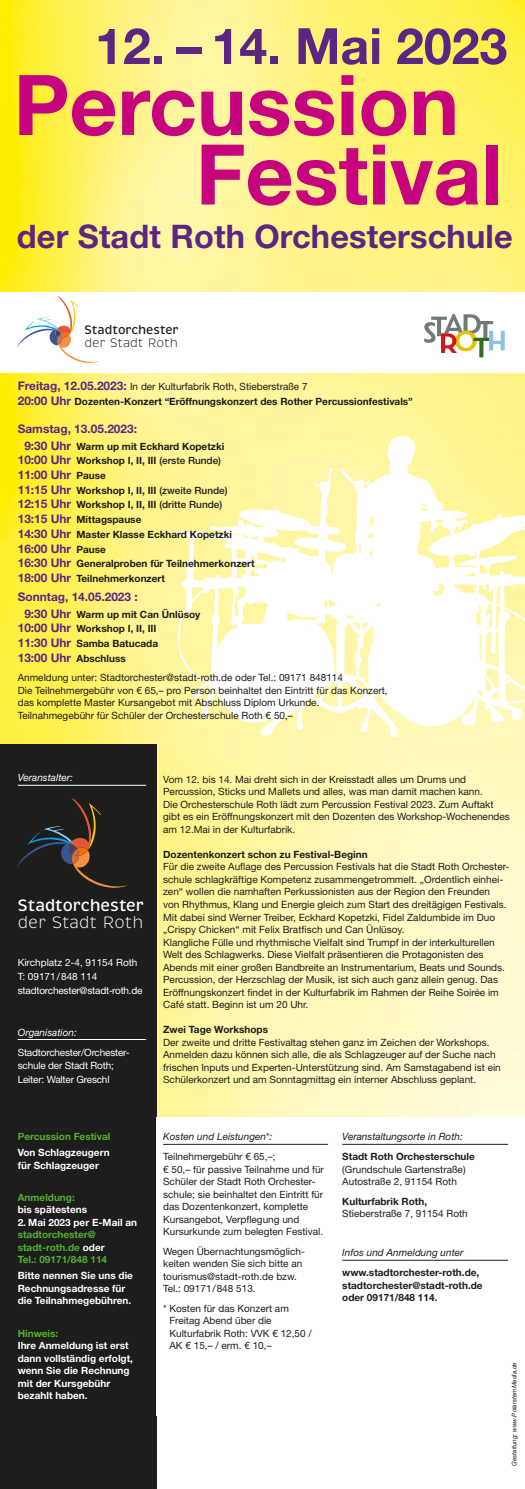
<style>
.page{position:relative;width:525px;height:1489px;background:#fff}
.page>*{position:absolute;margin:0;border:0;box-sizing:border-box;transform-origin:0 0}
.t1{font:700 83.75px "Helvetica Neue LT Std";color:#c7027f}
.t2{font:700 50px "Helvetica Neue LT Std";color:#5c2583}
.t3{font:700 32.5px "Helvetica Neue LT Std";letter-spacing:.005em;color:#5c2583}
.t4{font:500 16.88px "Brevia";color:#fff}
.t5{font:300 16.88px "Brevia";color:#fff}
.t6{font:500 12.62px "Brevia";color:#1d1d1b}
.t7{font:300 12.62px "Brevia";color:#1d1d1b}
.t8{font:700 11.88px "Helvetica Neue LT Std";color:#5c2583}
.t9{font:10px/12.5px "Helvetica Neue LT Std";color:#1d1d1b}
.t10{font:700 10px/14.8px "Helvetica Neue LT Std";color:#1d1d1b}
.t11{font:700 10px/12.5px "Helvetica Neue LT Std";color:#fff}
.t12{font:700 10px/12.5px "Helvetica Neue LT Std";color:#53af32}
.t13{font:10px/12.5px "Helvetica Neue LT Std";letter-spacing:-.02em;color:#fff}
.t14{font:italic 10px "Helvetica Neue LT Std";color:#1d1d1b}
.t15{font:10px "Helvetica Neue LT Std";color:#fff}
.t16{font:italic 10px "Helvetica Neue LT Std";color:#fff}
.t17{font:italic 6.25px "Helvetica Neue LT Std";letter-spacing:-.005em;color:#1d1d1b}
.s1{font-weight:700;font-size:11.88px;color:#5c2583}
.s2{font-size:11.88px;color:#5c2583}
.s3{font-weight:500}
.s4{font-size:10px;color:#1d1d1b}
.s5{color:#53af32}
.s6{color:#fff}
.s7{font-style:normal}
.s8{font-weight:700}
</style>
<div class="page">
<img style="left:0;top:0;width:524px;height:1116px">
<svg style="left:173px;top:436px;width:351px;height:301px"></svg>
<div style="left:0;top:744px;width:156px;height:372px;background:#1d1d1b"></div>
<div style="left:0;top:1116px;width:156px;height:372px;background:#1d1d1b"></div>
<hr style="left:342px;top:1143px;width:165px;height:1px;background:#1d1d1b">
<hr style="left:342px;top:1259px;width:165px;height:1px;background:#1d1d1b">
<hr style="left:18px;top:1039px;width:128px;height:1px;background:#fff">
<hr style="left:18px;top:785px;width:128px;height:1px;background:#fff">
<hr style="left:163px;top:1143px;width:165px;height:1px;background:#1d1d1b">
<div style="left:0;top:292px;width:524px;height:80px;background:#fff"></div>
<svg style="left:424px;top:314px;width:80px;height:43px"></svg>
<svg style="left:17px;top:296px;width:82px;height:67px"></svg>
<svg style="left:17px;top:798px;width:111px;height:89px"></svg>
<p class="t2" style="left:95px;top:15px;width:413px">12. – 14. Mai 2023</p>
<p class="t1" style="left:14px;top:53px;width:447px">Percussion</p>
<p class="t1" style="left:196px;top:123px;width:309px">Festival</p>
<p class="t3" style="left:17px;top:216px;width:497px">der Stadt Roth Orchesterschule</p>
<p class="t6" style="left:84px;top:322px;width:95px">Stadtorchester</p>
<p class="t7" style="left:84px;top:335px;width:95px">der Stadt Roth</p>
<p class="t9" style="left:18px;top:380px;width:291px"><span class="s1">Freitag, 12.05.2023:</span> In der Kulturfabrik Roth, Stieberstraße 7</p>
<p class="t10" style="left:18px;top:394px;width:396px"><span class="s2">20:00 Uhr</span> Dozenten-Konzert “Eröffnungskonzert des Rother Percussionfestivals”</p>
<p class="t8" style="left:18px;top:421px;width:121px">Samstag, 13.05.2023:</p>
<p class="t10" style="left:24px;top:438px;width:201px"><span class="s2">9:30 Uhr</span> Warm up mit Eckhard Kopetzki</p>
<p class="t10" style="left:18px;top:453px;width:205px"><span class="s2">10:00 Uhr</span> Workshop I, II, III <span class="s3">(erste Runde)</span></p>
<p class="t8" style="left:18px;top:467px;width:90px">11:00 Uhr <span class="s4">Pause</span></p>
<p class="t10" style="left:18px;top:482px;width:216px"><span class="s2">11:15 Uhr</span> Workshop I, II, III <span class="s3">(zweite Runde)<br></span><span class="s2">12:15 Uhr</span> Workshop I, II, III <span class="s3">(dritte Runde)<br></span><span class="s2">13:15 Uhr</span> Mittagspause<br><span class="s2">14:30 Uhr</span> Master Klasse Eckhard Kopetzki</p>
<p class="t8" style="left:18px;top:541px;width:90px">16:00 Uhr <span class="s4">Pause</span></p>
<p class="t10" style="left:18px;top:556px;width:238px"><span class="s2">16:30 Uhr</span> Generalproben für Teilnehmerkonzert</p>
<p class="t10" style="left:18px;top:570px;width:149px"><span class="s2">18:00 Uhr</span> Teilnehmerkonzert</p>
<p class="t8" style="left:18px;top:589px;width:121px">Sonntag, 14.05.2023 :</p>
<p class="t10" style="left:24px;top:606px;width:177px"><span class="s2">9:30 Uhr</span> Warm up mit Can Ünlüsoy</p>
<p class="t10" style="left:18px;top:621px;width:140px"><span class="s2">10:00 Uhr</span> Workshop I, II, III</p>
<p class="t10" style="left:18px;top:635px;width:142px"><span class="s2">11:30 Uhr</span> Samba Batucada</p>
<p class="t10" style="left:18px;top:650px;width:109px"><span class="s2">13:00 Uhr</span> Abschluss</p>
<p class="t9" style="left:18px;top:671px;width:326px">Anmeldung unter: Stadtorchester@stadt-roth.de oder Tel.: 09171 848114</p>
<p class="t9" style="left:18px;top:683px;width:371px">Die Teilnehmergebühr von € 65,– pro Person beinhaltet den Eintritt für das Konzert, das komplette Master Kursangebot mit Abschluss Diplom Urkunde.<br>Teilnahmegebühr für Schüler der Orchesterschule Roth € 50,–</p>
<p class="t16" style="left:18px;top:771px;width:57px">Veranstalter:</p>
<h3 class="t4" style="left:18px;top:894px;width:127px">Stadtorchester</h3>
<h3 class="t5" style="left:18px;top:912px;width:127px">der Stadt Roth</h3>
<p class="t15" style="left:18px;top:955px;width:121px">Kirchplatz 2-4, 91154 Roth</p>
<p class="t15" style="left:18px;top:970px;width:81px">T: 09171/848 114</p>
<p class="t13" style="left:18px;top:984px;width:126px">stadtorchester@stadt-roth.de</p>
<p class="t16" style="left:18px;top:1026px;width:61px">Organisation:</p>
<p class="t13" style="left:18px;top:1045px;width:113px">Stadtorchester/Orchester&shy;schule der Stadt Roth;</p>
<p class="t13" style="left:18px;top:1072px;width:93px">Leiter: Walter Greschl</p>
<p class="t12" style="left:18px;top:1130px;width:94px">Percussion Festival</p>
<p class="t11" style="left:18px;top:1146px;width:93px">Von Schlagzeugern für Schlagzeuger</p>
<p class="t11" style="left:18px;top:1190px;width:71px"><span class="s5">Anmeldung: </span>bis spätestens</p>
<p class="t12" style="left:18px;top:1215px;width:121px"><span class="s6">2. Mai 2023 per E-Mail an </span>stadtorchester@ stadt-roth.de <span class="s6">oder<br></span>Tel.: 09171/848 114</p>
<p class="t11" style="left:18px;top:1269px;width:117px">Bitte nennen Sie uns die<br>Rechnungsadresse für die Teilnahmegebühren.</p>
<p class="t12" style="left:18px;top:1326px;width:42px">Hinweis:</p>
<p class="t11" style="left:18px;top:1338px;width:117px">Ihre Anmeldung ist erst dann vollständig erfolgt, wenn Sie die Rechnung mit der Kursgebühr bezahlt haben.</p>
<p class="t9" style="left:163px;top:772px;width:348px">Vom 12. bis 14. Mai dreht sich in der Kreisstadt alles um Drums und Percussion, Sticks und Mallets und alles, was man damit machen kann.<br>Die Orchesterschule Roth lädt zum Percussion Festival 2023. Zum Auftakt gibt es ein Eröffnungskonzert mit den Dozenten des Workshop-Wochenendes am 12.Mai in der Kulturfabrik.</p>
<p class="t10" style="left:163px;top:846px;width:206px">Dozentenkonzert schon zu Festival-Beginn</p>
<p class="t9" style="left:163px;top:860px;width:347px">Für die zweite Auflage des Percussion Festivals hat die Stadt Roth Orchester&shy;schule schlagkräftige Kompetenz zusammengetrommelt. „Ordentlich einhei&shy;zen“ wollen die namhaften Perkussionisten aus der Region den Freunden<br>von Rhythmus, Klang und Energie gleich zum Start des dreitägigen Festivals.<br>Mit dabei sind Werner Treiber, Eckhard Kopetzki, Fidel Zaldumbide im Duo „Crispy Chicken“ mit Felix Bratfisch und Can Ünlüsoy.</p>
<p class="t9" style="left:163px;top:935px;width:343px">Klangliche Fülle und rhythmische Vielfalt sind Trumpf in der interkulturellen Welt des Schlagwerks. Diese Vielfalt präsentieren die Protagonisten des Abends mit einer großen Bandbreite an Instrumentarium, Beats und Sounds.<br>Percussion, der Herzschlag der Musik, ist sich auch ganz allein genug. Das Eröffnungskonzert findet in der Kulturfabrik im Rahmen der Reihe Soirée im Café statt. Beginn ist um 20 Uhr.</p>
<p class="t10" style="left:163px;top:1021px;width:106px">Zwei Tage Workshops</p>
<p class="t9" style="left:163px;top:1035px;width:339px">Der zweite und dritte Festivaltag stehen ganz im Zeichen der Workshops.<br>Anmelden dazu können sich alle, die als Schlagzeuger auf der Suche nach frischen Inputs und Experten-Unterstützung sind. Am Samstagabend ist ein Schülerkonzert und am Sonntagmittag ein interner Abschluss geplant.</p>
<p class="t14" style="left:163px;top:1130px;width:111px">Kosten und Leistungen<span class="s7">*</span>:</p>
<p class="t9" style="left:163px;top:1149px;width:162px">Teilnehmergebühr € 65,–;<br>€ 50,– für passive Teilnahme und für Schüler der Stadt Roth Orchester&shy;schule; sie beinhaltet den Eintritt für das Dozentenkonzert, komplette Kursangebot, Verpflegung und Kursurkunde zum belegten Festival.</p>
<p class="t9" style="left:163px;top:1244px;width:143px">Wegen Übernachtungsmöglich&shy;keiten wenden Sie sich bitte an tourismus@stadt-roth.de bzw.<br>Tel.: 09171/848 513.</p>
<p class="t9" style="left:169px;top:1301px;width:144px;text-indent:-6px">* Kosten für das Konzert am<br>Freitag Abend über die<br>Kulturfabrik Roth: VVK € 12,50 /<br>AK € 15,– / erm. € 10,–</p>
<p class="t14" style="left:342px;top:1130px;width:122px">Veranstaltungsorte in Roth:</p>
<p class="t9" style="left:342px;top:1149px;width:134px"><span class="s8">Stadt Roth Orchesterschule </span>(Grundschule Gartenstraße)<br>Autostraße 2, 91154 Roth</p>
<p class="t9" style="left:342px;top:1194px;width:127px"><span class="s8">Kulturfabrik Roth,<br></span>Stieberstraße 7, 91154 Roth</p>
<p class="t14" style="left:342px;top:1246px;width:123px">Infos und Anmeldung unter</p>
<p class="t10" style="left:342px;top:1265px;width:142px;line-height:12.5px">www.stadtorchester-roth.de, stadtorchester@stadt-roth.de oder 09171/848 114.</p>
<p class="t17" style="left:510px;top:1465px;width:105px;rotate:-90deg">Gestaltung: www.PolarsternMedia.de</p>
</div>
